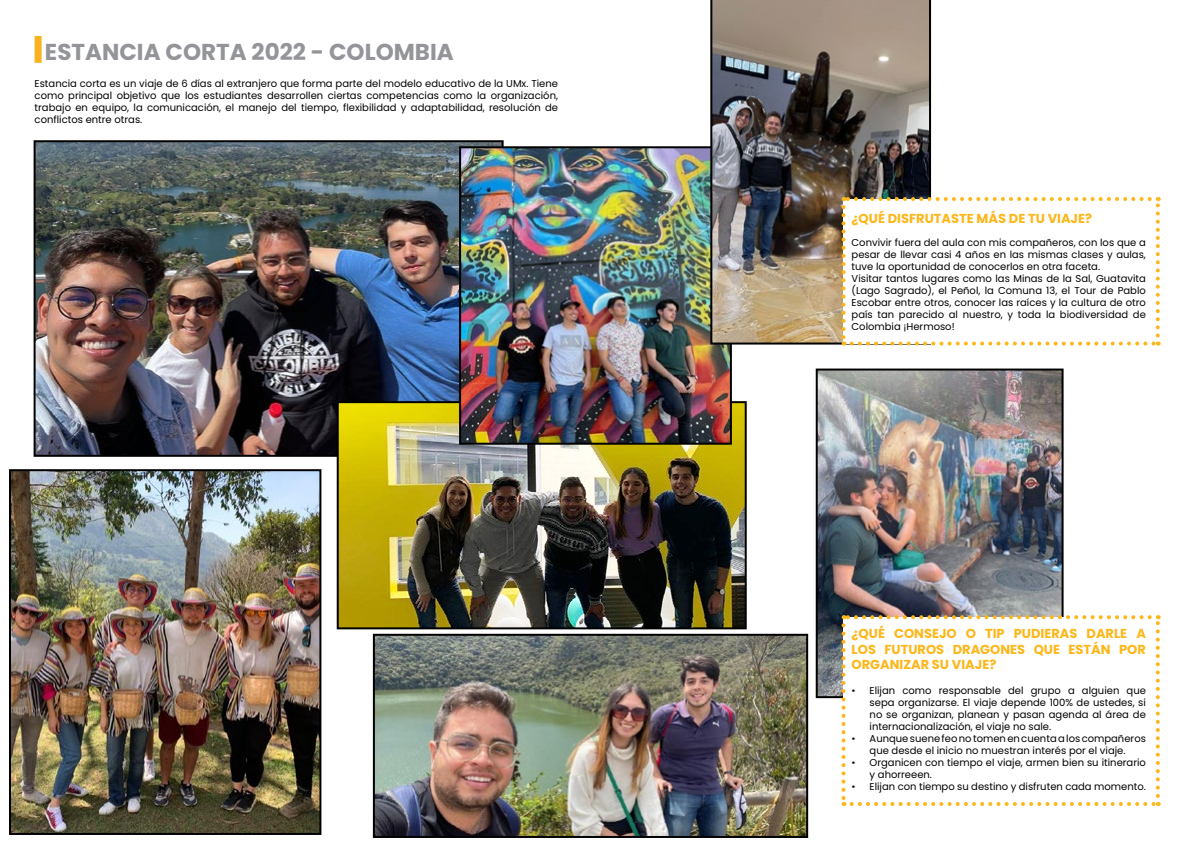
<style>
.page{position:relative;width:1191px;height:842px;background:#fff}
.page>*{position:absolute;margin:0;border:0;box-sizing:border-box;transform-origin:0 0}
.t1{font:700 23px "Poppins";color:#939598}
.t2{font:700 13px/15.6px "Poppins";color:#fdb71a;text-align:justify}
.t3{font:10px/12px "Poppins";color:#000;text-align:justify}
</style>
<div class="page">
<div style="left:35px;top:36px;width:7px;height:27px;background:#f9b21f"></div>
<img style="left:37px;top:143px;width:463px;height:311px">
<div style="left:34px;top:140px;width:469px;height:317px;border:2px solid #000"></div>
<img style="left:376px;top:637px;width:429px;height:198px">
<div style="left:373px;top:634px;width:435px;height:204px;border:2px solid #000"></div>
<img style="left:340px;top:404px;width:403px;height:222px">
<div style="left:337px;top:401px;width:409px;height:228px;border:2px solid #000"></div>
<img style="left:12px;top:472px;width:306px;height:360px">
<div style="left:9px;top:469px;width:312px;height:366px;border:2px solid #000"></div>
<img style="left:462px;top:149px;width:267px;height:293px">
<div style="left:459px;top:146px;width:273px;height:299px;border:2px solid #000"></div>
<img style="left:710px;top:0;width:221px;height:345px">
<img style="left:818px;top:372px;width:242px;height:323px">
<div style="left:815px;top:369px;width:248px;height:329px;border:2px solid #000"></div>
<div style="left:843px;top:199px;width:314px;height:145px;background:#fff"></div>
<svg style="left:841px;top:207px;width:4px;height:139px"></svg>
<svg style="left:851px;top:342px;width:307px;height:4px"></svg>
<svg style="left:1155px;top:197px;width:4px;height:138px"></svg>
<svg style="left:843px;top:197px;width:306px;height:4px"></svg>
<div style="left:843px;top:617px;width:314px;height:187px;background:#fff"></div>
<svg style="left:841px;top:625px;width:4px;height:181px"></svg>
<svg style="left:851px;top:802px;width:307px;height:4px"></svg>
<svg style="left:1155px;top:615px;width:4px;height:181px"></svg>
<svg style="left:843px;top:615px;width:306px;height:4px"></svg>
<h1 class="t1" style="left:45px;top:39px;width:410px">ESTANCIA CORTA 2022 - COLOMBIA</h1>
<p class="t3" style="left:35px;top:77px;width:525px">Estancia corta es un viaje de 6 días al extranjero que forma parte del modelo educativo de la UMx. Tiene como principal objetivo que los estudiantes desarrollen ciertas competencias como la organización, trabajo en equipo, la comunicación, el manejo del tiempo, flexibilidad y adaptabilidad, resolución de conflictos entre otras.</p>
<h2 class="t2" style="left:851px;top:211px;width:242px">¿QUÉ DISFRUTASTE MÁS DE TU VIAJE?</h2>
<p class="t3" style="left:851px;top:236px;width:296px;text-align:left">Convivir fuera del aula con mis compañeros, con los que a pesar de llevar casi 4 años en las mismas clases y aulas, tuve la oportunidad de conocerlos en otra faceta.<br>Visitar tantos lugares como las Minas de la Sal, Guatavita (Lago Sagrado), el Peñol, la Comuna 13, el Tour de Pablo Escobar entre otros, conocer las raíces y la cultura de otro país tan parecido al nuestro, y toda la biodiversidad de Colombia ¡Hermoso!</p>
<h2 class="t2" style="left:851px;top:626px;width:296px">¿QUÉ CONSEJO O TIP PUDIERAS DARLE A LOS FUTUROS DRAGONES QUE ESTÁN POR ORGANIZAR SU VIAJE?</h2>
<p class="t3" style="left:869px;top:685px;width:278px;text-indent:-18px">• Elijan como responsable del grupo a alguien que sepa organizarse. El viaje depende 100% de ustedes, si no se organizan, planean y pasan agenda al área de internacionalización, el viaje no sale.</p>
<p class="t3" style="left:851px;top:733px;width:296px;text-align:center">• Aunque suene feo no tomen en cuenta a los compañeros que desde el inicio no muestran interés por el viaje.</p>
<p class="t3" style="left:869px;top:757px;width:278px;text-indent:-18px">• Organicen con tiempo el viaje, armen bien su itinerario y ahorreeen.</p>
<p class="t3" style="left:851px;top:781px;width:296px">• Elijan con tiempo su destino y disfruten cada momento.</p>
</div>
